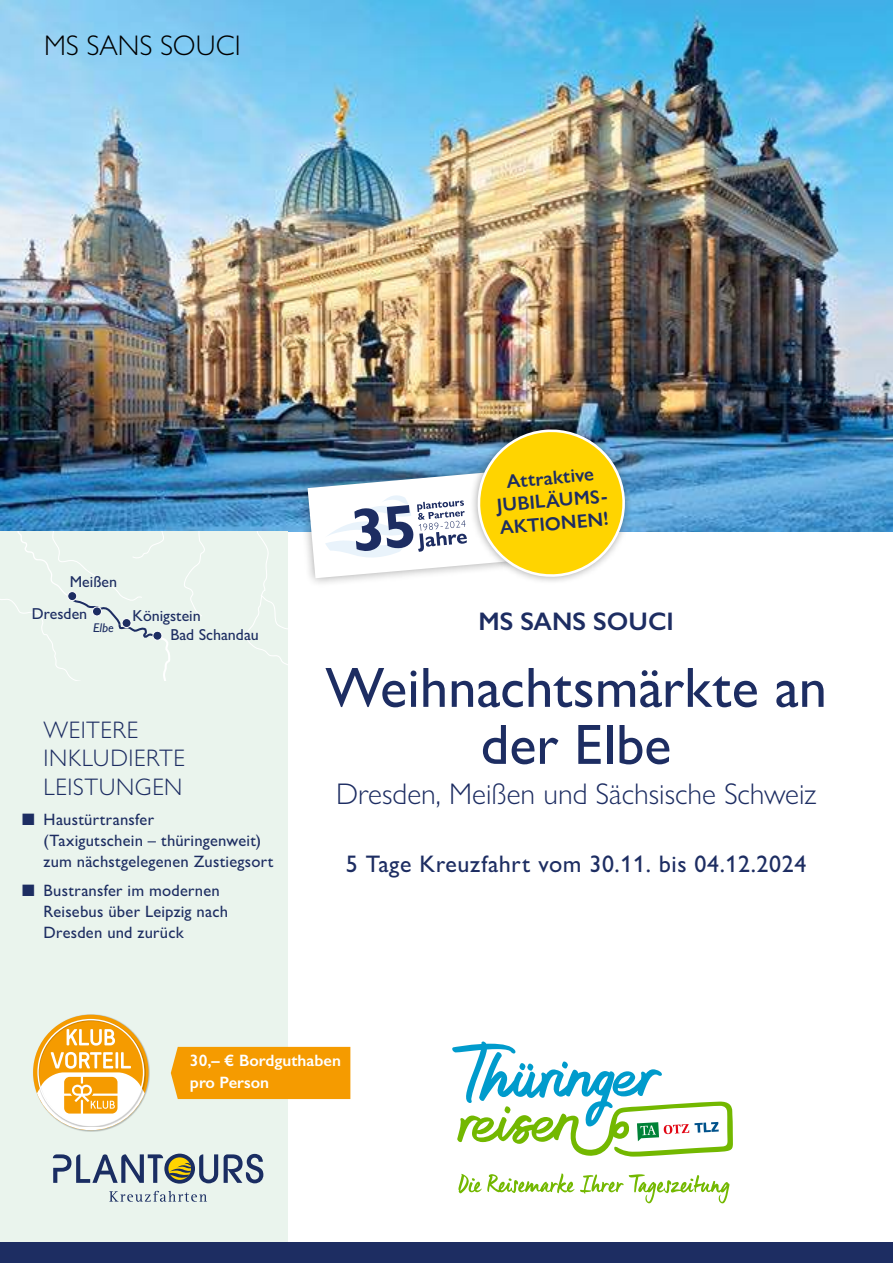
<style>
.page{position:relative;width:893px;height:1263px;background:#fff}
.page>*{position:absolute;margin:0;border:0;box-sizing:border-box;transform-origin:0 0}
.t1{font:500 57px/57px "Gill Sans Nova";color:#1d2d62;text-align:center}
.t2{font:300 30px "Gill Sans Nova";color:#1d2d62}
.t3{font:300 28.5px "Gill Sans Nova";color:#000}
.t4{font:600 25.5px "Gill Sans";color:#1d2d62}
.t5{font:500 24px "Gill Sans Nova";letter-spacing:.025em;color:#1d2d62}
.t6{font:300 24px/28.8px "Gill Sans Nova";letter-spacing:.025em;color:#1d2d62}
.t7{font:600 19.2px/22.8px "Gill Sans Nova";color:#1d2d62;text-align:center}
.t8{font:500 16.5px/21px "Gill Sans Nova";letter-spacing:.015em;color:#1d2d62}
.t9{font:600 16.5px/21.9px "Gill Sans";color:#fff}
.t10{font:500 15.9px "Gill Sans Nova";color:#1d2d62}
.t11{font:italic 500 12.75px "Gill Sans Nova";color:#1d2d62}
</style>
<div class="page">
<div style="left:0;top:680px;width:288px;height:583px;background:#eaf4ed"></div>
<svg style="left:458px;top:1173px;width:271px;height:30px"></svg>
<svg style="left:452px;top:1041px;width:281px;height:116px"></svg>
<img style="left:0;top:0;width:893px;height:531px">
<div style="left:0;top:1242px;width:893px;height:21px;background:#1d2d62"></div>
<svg style="left:224px;top:1154px;width:39px;height:29px"></svg>
<svg style="left:53px;top:1153px;width:165px;height:30px"></svg>
<svg style="left:109px;top:1191px;width:98px;height:11px"></svg>
<div style="left:0;top:531px;width:288px;height:149px;background:#eaf4ed"></div>
<div style="left:67px;top:591px;width:10px;height:10px;background:#1d2d62;border:1px solid #fff;border-radius:50%"></div>
<div style="left:92px;top:606px;width:10px;height:10px;background:#1d2d62;border:1px solid #fff;border-radius:50%"></div>
<div style="left:297px;top:461px;width:222px;height:126px;background:#000;opacity:.35"></div>
<div style="left:470px;top:422px;width:164px;height:164px;background:#000;opacity:.35"></div>
<img style="left:308px;top:428px;width:319px;height:151px">
<div style="left:171px;top:1047px;width:179px;height:52px;background:#f59b00"></div>
<div style="left:32px;top:1014px;width:118px;height:117px;background:#000;opacity:.25"></div>
<svg style="left:33px;top:1015px;width:116px;height:115px"></svg>
<svg style="left:37px;top:1019px;width:108px;height:111px;background:#f4cb81"></svg>
<h3 class="t3" style="left:44px;top:31px;width:198px">MS SANS SOUCI</h3>
<p class="t10" style="left:70px;top:576px;width:49px">Meißen</p>
<p class="t7" style="left:494px;top:472px;width:115px;rotate:-5deg">Attraktive<br>JUBILÄUMS-<br>AKTIONEN!</p>
<p class="t10" style="left:32px;top:607px;width:57px">Dresden</p>
<p class="t10" style="left:133px;top:610px;width:70px">Königstein</p>
<p class="t11" style="left:93px;top:620px;width:22px">Elbe</p>
<h3 class="t4" style="left:478px;top:612px;width:197px">MS SANS SOUCI</h3>
<p class="t10" style="left:171px;top:629px;width:90px">Bad Schandau</p>
<h3 class="t6" style="left:44px;top:716px;width:143px">WEITERE<br>INKLUDIERTE<br>LEISTUNGEN</h3>
<p class="t8" style="left:44px;top:810px;width:232px;text-indent:-21px">■ Haustürtransfer<br>(Taxigutschein – thüringenweit) zum nächstgelegenen Zustiegsort</p>
<p class="t8" style="left:44px;top:882px;width:186px;text-indent:-21px">■ Bustransfer im modernen<br>Reisebus über Leipzig nach<br>Dresden und zurück</p>
<h1 class="t1" style="left:325px;top:664px;width:503px">Weihnachtsmärkte an der Elbe</h1>
<h2 class="t2" style="left:336px;top:779px;width:482px">Dresden, Meißen und Sächsische Schweiz</h2>
<h3 class="t5" style="left:346px;top:854px;width:462px">5 Tage Kreuzfahrt vom 30.11. bis 04.12.2024</h3>
<p class="t9" style="left:190px;top:1052px;width:153px">30,– € Bordguthaben pro Person</p>
</div>
